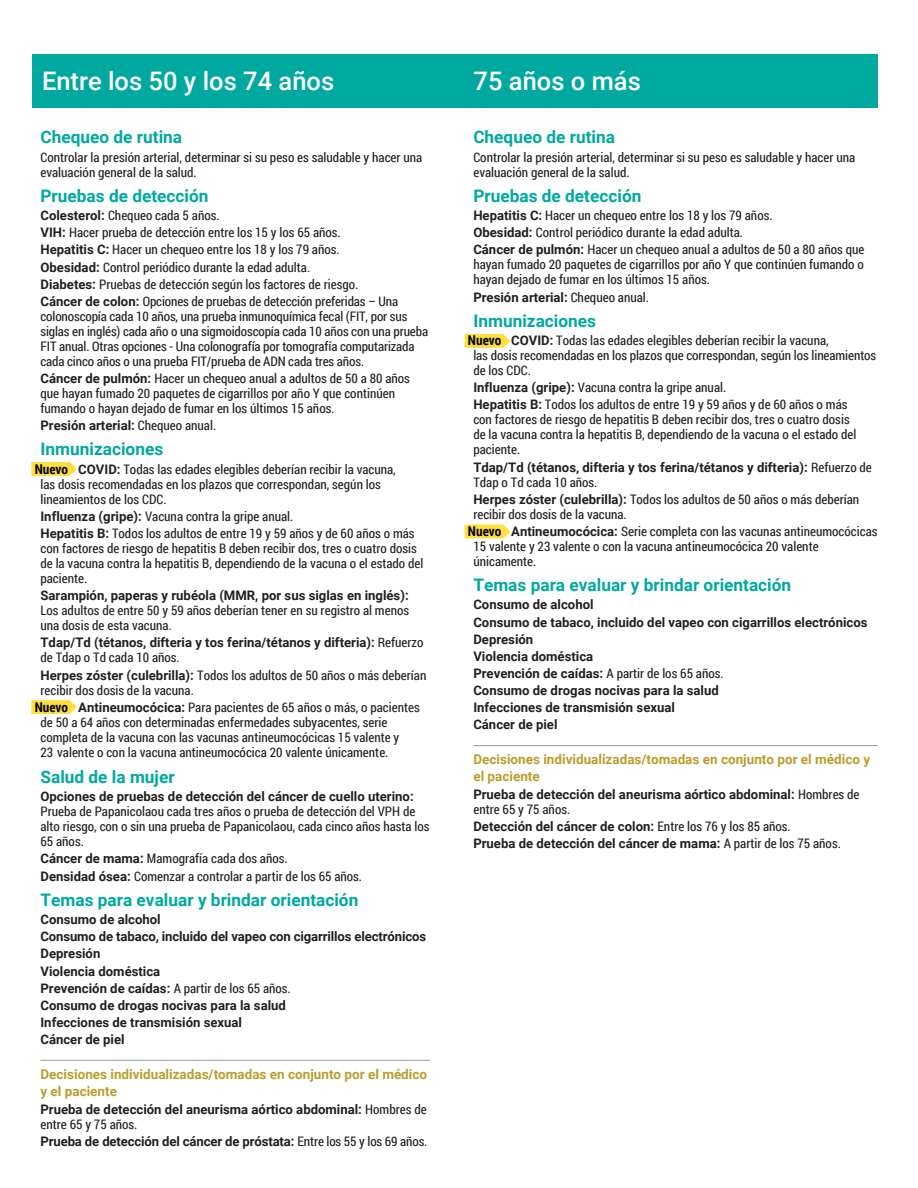
<style>
.page{position:relative;width:918px;height:1188px;background:#fff}
.page>*{position:absolute;margin:0;border:0;box-sizing:border-box;transform-origin:0 0}
.t1{font:500 25.5px "Ddbgqv Roboto";color:#fff}
.t2{font:700 17.25px "Wglfxy Roboto";color:#00a9a0}
.t3{font:700 13.5px/16.5px "Wglfxy Roboto";color:#b99e2f}
.t4{font:13.2px/15px "Hrtlpw Roboto Condensed";color:#231f20}
.t5{font:700 13.2px/15px "Wglfxy Roboto";color:#231f20}
.s1{font-family:"Wglfxy Roboto";font-weight:700}
.s2{font-family:"Hrtlpw Roboto Condensed";font-weight:400}
.s3{font-family:"Qclfss Roboto Condensed";font-weight:700;font-size:13.5px;color:#040503}
.s4{font-family:"Kdynsy Roboto Condensed"}
</style>
<div class="page">
<hr style="left:473px;top:745px;width:405px;height:1px;background:#999799">
<hr style="left:40px;top:1060px;width:390px;height:1px;background:#999799">
<div style="left:32px;top:54px;width:846px;height:54px;background:#00a9a0"></div>
<svg style="left:31px;top:462px;width:46px;height:14px"></svg>
<svg style="left:31px;top:700px;width:46px;height:14px"></svg>
<svg style="left:465px;top:334px;width:46px;height:14px"></svg>
<svg style="left:465px;top:525px;width:46px;height:13px"></svg>
<h2 class="t1" style="left:42px;top:63px;width:294px">Entre los 50 y los 74 años</h2>
<h2 class="t1" style="left:474px;top:63px;width:169px">75 años o más</h2>
<h3 class="t2" style="left:40px;top:125px;width:143px">Chequeo de rutina</h3>
<p class="t4" style="left:40px;top:149px;width:383px">Controlar la presión arterial, determinar si su peso es saludable y hacer una evaluación general de la salud.</p>
<h3 class="t2" style="left:40px;top:184px;width:170px">Pruebas de detección</h3>
<p class="t4" style="left:40px;top:208px;width:181px"><span class="s1">Colesterol:</span> Chequeo cada 5 años.</p>
<p class="t4" style="left:40px;top:225px;width:302px"><span class="s1">VIH:</span> Hacer prueba de detección entre los 15 y los 65 años.</p>
<p class="t4" style="left:40px;top:242px;width:301px"><span class="s1">Hepatitis C:</span> Hacer un chequeo entre los 18 y los 79 años.</p>
<p class="t4" style="left:40px;top:259px;width:271px"><span class="s1">Obesidad:</span> Control periódico durante la edad adulta.</p>
<p class="t4" style="left:40px;top:276px;width:319px"><span class="s1">Diabetes:</span> Pruebas de detección según los factores de riesgo.</p>
<p class="t4" style="left:40px;top:293px;width:389px"><span class="s1">Cáncer de colon:</span> Opciones de pruebas de detección preferidas – Una colonoscopía cada 10 años, una prueba inmunoquímica fecal (FIT, por sus siglas en inglés) cada año o una sigmoidoscopía cada 10 años con una prueba FIT anual. Otras opciones - Una colonografía por tomografía computarizada cada cinco años o una prueba FIT/prueba de ADN cada tres años.</p>
<p class="t4" style="left:40px;top:370px;width:371px"><span class="s1">Cáncer de pulmón:</span> Hacer un chequeo anual a adultos de 50 a 80 años que hayan fumado 20 paquetes de cigarrillos por año Y que continúen fumando o hayan dejado de fumar en los últimos 15 años.</p>
<p class="t5" style="left:40px;top:418px;width:177px">Presión arterial: <span class="s2">Chequeo anual.</span></p>
<h3 class="t2" style="left:40px;top:437px;width:124px">Inmunizaciones</h3>
<p class="t4" style="left:40px;top:461px;width:357px;text-indent:-6px"><span class="s3">Nuevo</span> <span class="s1">COVID:</span> Todas las edades elegibles deberían recibir la vacuna, las dosis recomendadas en los plazos que correspondan, según los lineamientos de los CDC.</p>
<p class="t4" style="left:40px;top:508px;width:254px"><span class="s1">Influenza (gripe):</span> Vacuna contra la gripe anual.</p>
<p class="t4" style="left:40px;top:525px;width:385px"><span class="s1">Hepatitis B:</span> Todos los adultos de entre 19 y 59 años y de 60 años o más con factores de riesgo de hepatitis B deben recibir dos, tres o cuatro dosis de la vacuna contra la hepatitis B, dependiendo de la vacuna o el estado del paciente.</p>
<p class="t4" style="left:40px;top:588px;width:370px;text-align:justify"><span class="s1">Sarampión, paperas y rubéola (MMR, por sus siglas en inglés):<br></span>Los adultos de entre 50 y 59 años deberían tener en su registro al menos una dosis de esta vacuna.</p>
<p class="t5" style="left:40px;top:635px;width:384px">Tdap/Td (tétanos, difteria y tos ferina/tétanos y difteria): <span class="s2">Refuerzo de Tdap o Td cada 10 años.</span></p>
<p class="t4" style="left:41px;top:667px;width:387px"><span class="s1">Herpes zóster (culebrilla):</span> Todos los adultos de 50 años o más deberían recibir dos dosis de la vacuna.</p>
<p class="t4" style="left:40px;top:699px;width:381px;text-indent:-6px"><span class="s3">Nuevo</span> <span class="s1">Antineumocócica:</span> Para pacientes de 65 años o más, o pacientes de 50 a 64 años con determinadas enfermedades subyacentes, serie completa de la vacuna con las vacunas antineumocócicas 15 valente y<br><span class="s4">23 valente o con la vacuna antineumocócica 20 valente únicamente.</span></p>
<h3 class="t2" style="left:40px;top:765px;width:136px">Salud de la mujer</h3>
<p class="t4" style="left:40px;top:789px;width:391px"><span class="s1">Opciones de pruebas de detección del cáncer de cuello uterino:<br></span>Prueba de Papanicolaou cada tres años o prueba de detección del VPH de alto riesgo, con o sin una prueba de Papanicolaou, cada cinco años hasta los 65 años.</p>
<p class="t4" style="left:40px;top:851px;width:249px"><span class="s1">Cáncer de mama:</span> Mamografía cada dos años.</p>
<p class="t4" style="left:40px;top:868px;width:323px"><span class="s1">Densidad ósea:</span> Comenzar a controlar a partir de los 65 años.</p>
<h3 class="t2" style="left:40px;top:888px;width:319px">Temas para evaluar y brindar orientación</h3>
<p class="t5" style="left:40px;top:911px;width:122px">Consumo de alcohol</p>
<p class="t5" style="left:40px;top:929px;width:387px">Consumo de tabaco, incluido del vapeo con cigarrillos electrónicos</p>
<p class="t5" style="left:40px;top:946px;width:61px">Depresión</p>
<p class="t5" style="left:40px;top:963px;width:121px">Violencia doméstica</p>
<p class="t5" style="left:40px;top:980px;width:252px">Prevención de caídas: <span class="s2">A partir de los 65 años.</span></p>
<p class="t5" style="left:40px;top:997px;width:247px">Consumo de drogas nocivas para la salud</p>
<p class="t5" style="left:40px;top:1014px;width:203px">Infecciones de transmisión sexual</p>
<p class="t5" style="left:40px;top:1031px;width:86px">Cáncer de piel</p>
<h3 class="t3" style="left:40px;top:1065px;width:388px">Decisiones individualizadas/tomadas en conjunto por el médico y el paciente</h3>
<p class="t5" style="left:40px;top:1101px;width:388px">Prueba de detección del aneurisma aórtico abdominal: <span class="s2">Hombres de entre 65 y 75 años.</span></p>
<p class="t5" style="left:40px;top:1133px;width:388px">Prueba de detección del cáncer de próstata: <span class="s2">Entre los 55 y los 69 años.</span></p>
<h3 class="t2" style="left:473px;top:125px;width:143px">Chequeo de rutina</h3>
<p class="t4" style="left:473px;top:149px;width:383px">Controlar la presión arterial, determinar si su peso es saludable y hacer una evaluación general de la salud.</p>
<h3 class="t2" style="left:473px;top:184px;width:170px">Pruebas de detección</h3>
<p class="t4" style="left:473px;top:208px;width:301px"><span class="s1">Hepatitis C:</span> Hacer un chequeo entre los 18 y los 79 años.</p>
<p class="t4" style="left:473px;top:225px;width:271px"><span class="s1">Obesidad:</span> Control periódico durante la edad adulta.</p>
<p class="t4" style="left:473px;top:242px;width:393px;text-align:justify"><span class="s1">Cáncer de pulmón:</span> Hacer un chequeo anual a adultos de 50 a 80 años que hayan fumado 20 paquetes de cigarrillos por año Y que continúen fumando o hayan dejado de fumar en los últimos 15 años.</p>
<p class="t5" style="left:473px;top:289px;width:177px">Presión arterial: <span class="s2">Chequeo anual.</span></p>
<h3 class="t2" style="left:473px;top:309px;width:124px">Inmunizaciones</h3>
<p class="t4" style="left:473px;top:332px;width:404px;text-indent:-5px"><span class="s3">Nuevo</span> <span class="s1">COVID:</span> Todas las edades elegibles deberían recibir la vacuna,<br>las dosis recomendadas en los plazos que correspondan, según los lineamientos de los CDC.</p>
<p class="t4" style="left:473px;top:380px;width:254px"><span class="s1">Influenza (gripe):</span> Vacuna contra la gripe anual.</p>
<p class="t4" style="left:473px;top:397px;width:385px"><span class="s1">Hepatitis B:</span> Todos los adultos de entre 19 y 59 años y de 60 años o más con factores de riesgo de hepatitis B deben recibir dos, tres o cuatro dosis de la vacuna contra la hepatitis B, dependiendo de la vacuna o el estado del paciente.</p>
<p class="t5" style="left:473px;top:459px;width:400px">Tdap/Td (tétanos, difteria y tos ferina/tétanos y difteria): <span class="s2">Refuerzo de<br>Tdap o Td cada 10 años.</span></p>
<p class="t4" style="left:473px;top:491px;width:387px"><span class="s1">Herpes zóster (culebrilla):</span> Todos los adultos de 50 años o más deberían recibir dos dosis de la vacuna.</p>
<p class="t4" style="left:473px;top:523px;width:406px;text-indent:-5px"><span class="s3">Nuevo</span> <span class="s1">Antineumocócica:</span> Serie completa con las vacunas antineumocócicas<br>15 valente y 23 valente o con la vacuna antineumocócica 20 valente únicamente.</p>
<h3 class="t2" style="left:473px;top:573px;width:319px">Temas para evaluar y brindar orientación</h3>
<p class="t5" style="left:473px;top:597px;width:122px">Consumo de alcohol</p>
<p class="t5" style="left:473px;top:614px;width:396px">Consumo de tabaco, incluido del vapeo con cigarrillos electrónicos</p>
<p class="t5" style="left:473px;top:631px;width:61px">Depresión</p>
<p class="t5" style="left:473px;top:648px;width:121px">Violencia doméstica</p>
<p class="t5" style="left:473px;top:665px;width:252px">Prevención de caídas: <span class="s2">A partir de los 65 años.</span></p>
<p class="t5" style="left:473px;top:682px;width:247px">Consumo de drogas nocivas para la salud</p>
<p class="t5" style="left:473px;top:700px;width:203px">Infecciones de transmisión sexual</p>
<p class="t5" style="left:473px;top:717px;width:86px">Cáncer de piel</p>
<h3 class="t3" style="left:473px;top:751px;width:398px">Decisiones individualizadas/tomadas en conjunto por el médico y el paciente</h3>
<p class="t5" style="left:473px;top:786px;width:388px">Prueba de detección del aneurisma aórtico abdominal: <span class="s2">Hombres de entre 65 y 75 años.</span></p>
<p class="t5" style="left:473px;top:819px;width:319px">Detección del cáncer de colon: <span class="s2">Entre los 76 y los 85 años.</span></p>
<p class="t5" style="left:473px;top:836px;width:369px">Prueba de detección del cáncer de mama: <span class="s2">A partir de los 75 años.</span></p>
</div>
